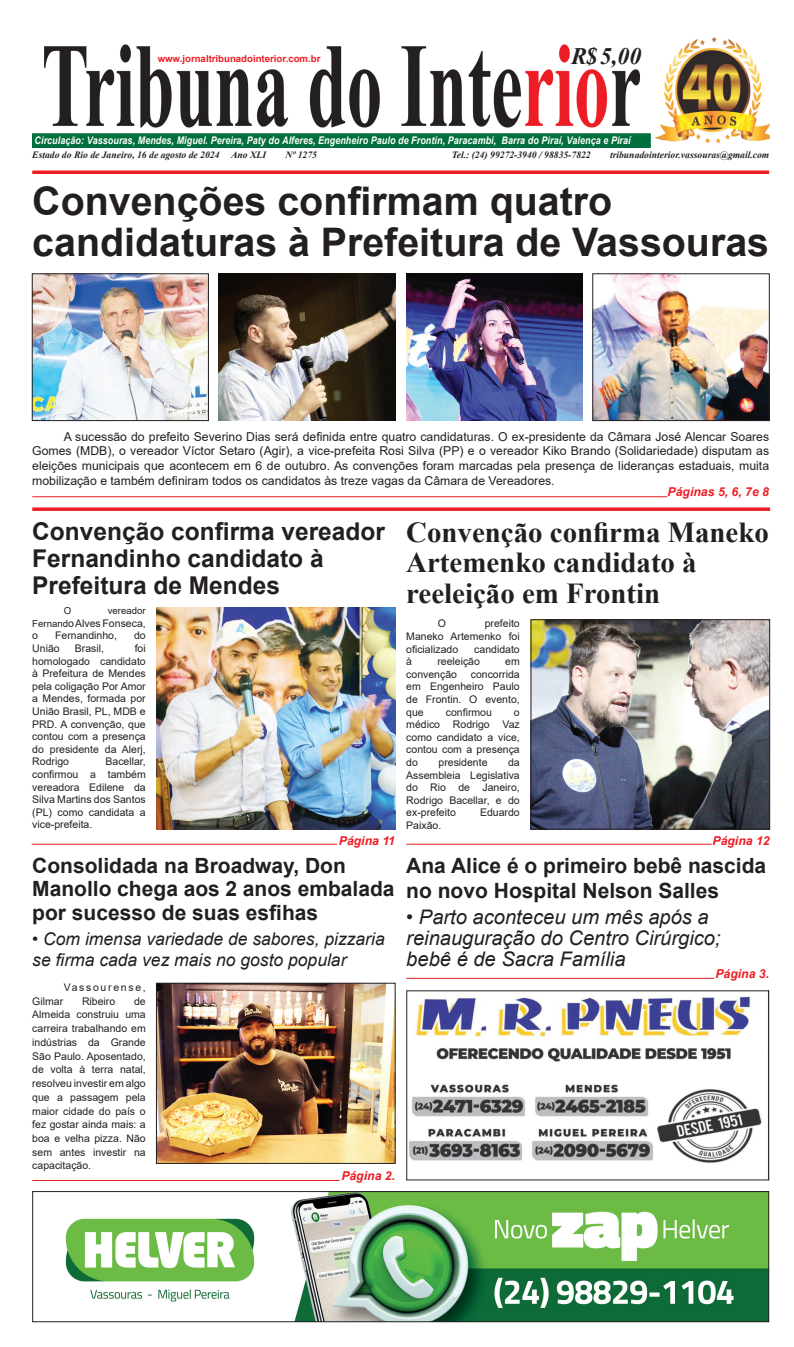
<style>
.page{position:relative;width:794px;height:1347px;background:#fff}
.page>*{position:absolute;margin:0;border:0;box-sizing:border-box;transform-origin:0 0}
.t1{font:700 39.38px/41.1px "Arial";color:#231f20}
.t2{font:700 28.88px/30.6px "Times New Roman";color:#231f20}
.t3{font:700 24.5px/27.1px "Arial";color:#231f20}
.t4{font:italic 700 23.62px "Times New Roman";color:#231f20}
.t5{font:700 21px/23.6px "Arial";color:#231f20}
.t6{font:italic 20.12px/21px "Arial";color:#231f20}
.t7{font:italic 17.5px/21px "Arial";color:#231f20}
.t8{font:12.25px/14.7px "Arial";color:#231f20;text-align:justify}
.t9{font:italic 700 12.25px "Arial";color:#ee1d23}
.t10{font:10.5px/12.6px "Arial";color:#231f20;text-align:justify}
.t11{font:italic 700 10.5px "Arial";letter-spacing:.01em;color:#fff;scale:.85 1}
.t12{font:10.5px "Arial";letter-spacing:.16em;color:#231f20}
.t13{font:italic 700 9.62px "Times New Roman";color:#231f20}
.t14{font:700 9.62px "Arial";color:#ee1d23}
.t15{font:9.62px "Arial";color:#231f20}
.s1{font-size:9.62px}
</style>
<div class="page">
<img style="left:533px;top:622px;width:235px;height:205px">
<div style="left:531px;top:620px;width:239px;height:209px;border:1px solid #231f20"></div>
<img style="left:32px;top:36px;width:737px;height:111px">
<svg style="left:32px;top:170px;width:737px;height:4px;background:#f03a3f"></svg>
<img style="left:409px;top:996px;width:353px;height:167px">
<div style="left:406px;top:990px;width:363px;height:190px;border:1px solid #231f20"></div>
<img style="left:65px;top:1193px;width:702px;height:127px">
<div style="left:32px;top:1191px;width:737px;height:131px;border:1px solid #231f20"></div>
<hr style="left:32px;top:496px;width:635px;height:1px;background:#ee1d23">
<hr style="left:32px;top:1180px;width:307px;height:1px;background:#ee1d23">
<svg style="left:32px;top:507px;width:738px;height:4px;background:#f0383d"></svg>
<hr style="left:406px;top:844px;width:305px;height:1px;background:#ee1d23">
<hr style="left:406px;top:978px;width:308px;height:1px;background:#ee1d23">
<img style="left:594px;top:276px;width:173px;height:143px">
<div style="left:592px;top:274px;width:177px;height:147px;border:1px solid #231f20"></div>
<img style="left:34px;top:276px;width:172px;height:143px">
<div style="left:32px;top:274px;width:176px;height:147px;border:1px solid #231f20"></div>
<img style="left:219px;top:274px;width:176px;height:147px">
<img style="left:157px;top:607px;width:238px;height:222px">
<hr style="left:32px;top:844px;width:305px;height:1px;background:#ee1d23">
<img style="left:406px;top:274px;width:176px;height:147px">
<img style="left:158px;top:985px;width:235px;height:176px">
<div style="left:156px;top:983px;width:239px;height:180px;border:1px solid #231f20"></div>
<p class="t14" style="left:158px;top:52px;width:164px">www.jornaltribunadointerior.com.br</p>
<p class="t4" style="left:571px;top:40px;width:71px">R$ 5,00</p>
<p class="t11" style="left:35px;top:133px;width:703px">Circulação: Vassouras, Mendes, Miguel. Pereira, Paty do Alferes, Engenheiro Paulo de Frontin, Paracambi, Barra do Piraí, Valença e Piraí</p>
<p class="t13" style="left:32px;top:148px;width:235px">Estado do Rio de Janeiro, 16 de agosto de 2024 Ano XLI</p>
<p class="t13" style="left:285px;top:148px;width:33px">Nº 1275</p>
<p class="t13" style="left:452px;top:148px;width:140px">Tel.: (24) 99272-3940 / 98835-7822</p>
<p class="t13" style="left:610px;top:148px;width:161px">tribunadointerior.vassouras@gmail.com</p>
<p class="t1" style="left:32px;top:181px;width:738px">Convenções confirmam quatro candidaturas à Prefeitura de Vassouras</p>
<p class="t8" style="left:32px;top:429px;width:738px;text-indent:31px">A sucessão do prefeito Severino Dias será definida entre quatro candidaturas. O ex-presidente da Câmara José Alencar Soares Gomes (MDB), o vereador Víctor Setaro (Agir), a vice-prefeita Rosi Silva (PP) e o vereador Kiko Brando (Solidariedade) disputam as eleições municipais que acontecem em 6 de outubro. As convenções foram marcadas pela presença de lideranças estaduais, muita mobilização e também definiram todos os candidatos às treze vagas da Câmara de Vereadores.</p>
<p class="t9" style="left:667px;top:484px;width:103px">Páginas 5, 6, 7e 8</p>
<p class="t3" style="left:32px;top:518px;width:354px">Convenção confirma vereador<br>Fernandinho candidato à<br>Prefeitura de Mendes</p>
<p class="t15" style="left:64px;top:604px;width:9px">O</p>
<p class="t15" style="left:108px;top:604px;width:39px">vereador</p>
<p class="t10" style="left:32px;top:617px;width:115px"><span class="s1">Fernand</span>oAlves Fonseca, o</p>
<p class="t10" style="left:55px;top:629px;width:63px">Fernandinho,</p>
<p class="t10" style="left:134px;top:629px;width:13px">do</p>
<p class="t10" style="left:32px;top:642px;width:29px">União</p>
<p class="t10" style="left:75px;top:642px;width:31px">Brasil,</p>
<p class="t10" style="left:32px;top:642px;width:115px;text-indent:102px">foi homologado candidato à Prefeitura de Mendes pela coligação Por Amor a Mendes, formada por União Brasil, PL, MDB e PRD. A convenção, que contou com a presença do presidente da Alerj, Rodrigo</p>
<p class="t10" style="left:32px;top:755px;width:115px;text-indent:73px">Bacellar, confirmou a também vereadora Edilene da Silva Martins dos Santos (PL) como candidata a vice-prefeita.</p>
<p class="t9" style="left:339px;top:832px;width:58px">Página 11</p>
<p class="t5" style="left:32px;top:854px;width:364px">Consolidada na Broadway, Don<br>Manollo chega aos 2 anos embalada por sucesso de suas esfihas</p>
<p class="t7" style="left:32px;top:929px;width:354px">• Com imensa variedade de sabores, pizzaria se firma cada vez mais no gosto popular</p>
<p class="t12" style="left:64px;top:980px;width:84px">Vassourense,</p>
<p class="t10" style="left:32px;top:994px;width:32px">Gilmar</p>
<p class="t10" style="left:82px;top:994px;width:35px">Ribeiro</p>
<p class="t10" style="left:32px;top:994px;width:115px;line-height:13.7px;text-indent:102px">de Almeida construiu uma carreira trabalhando em indústrias da Grande São Paulo. Aposentado, de volta à terra natal, resolveu investir em algo que a passagem pela maior cidade do país o fez gostar ainda mais: a boa e velha pizza. Não sem antes investir na capacitação.</p>
<p class="t9" style="left:341px;top:1168px;width:55px">Página 2.</p>
<p class="t2" style="left:406px;top:516px;width:364px">Convenção confirma Maneko<br>Artemenko candidato à reeleição em Frontin</p>
<p class="t10" style="left:438px;top:617px;width:10px">O</p>
<p class="t10" style="left:406px;top:617px;width:115px;text-indent:78px">prefeito Maneko Artemenko foi oficializado</p>
<p class="t10" style="left:474px;top:642px;width:47px">candidato</p>
<p class="t10" style="left:406px;top:655px;width:7px">à</p>
<p class="t10" style="left:437px;top:655px;width:44px">reeleição</p>
<p class="t10" style="left:505px;top:655px;width:16px">em</p>
<p class="t10" style="left:406px;top:668px;width:52px">convenção</p>
<p class="t10" style="left:406px;top:668px;width:115px;text-indent:64px">concorrida em Engenheiro Paulo de Frontin. O evento, que</p>
<p class="t10" style="left:446px;top:705px;width:48px">confirmou</p>
<p class="t10" style="left:406px;top:705px;width:115px;text-indent:108px">o médico Rodrigo Vaz como candidato a vice, contou com a presença do</p>
<p class="t10" style="left:406px;top:756px;width:115px;text-indent:102px">da Assembleia Legislativa do Rio de Janeiro, Rodrigo Bacellar, e do ex-prefeito</p>
<p class="t10" style="left:438px;top:756px;width:51px">presidente</p>
<p class="t10" style="left:480px;top:806px;width:41px">Eduardo</p>
<p class="t10" style="left:406px;top:819px;width:37px">Paixão.</p>
<p class="t9" style="left:712px;top:832px;width:59px">Página 12</p>
<p class="t5" style="left:406px;top:853px;width:361px;line-height:25.2px">Ana Alice é o primeiro bebê nascida no novo Hospital Nelson Salles</p>
<p class="t6" style="left:406px;top:906px;width:316px">• Parto aconteceu um mês após a reinauguração do Centro Cirúrgico; bebê é de Sacra Família</p>
<p class="t9" style="left:715px;top:966px;width:55px">Página 3.</p>
</div>
